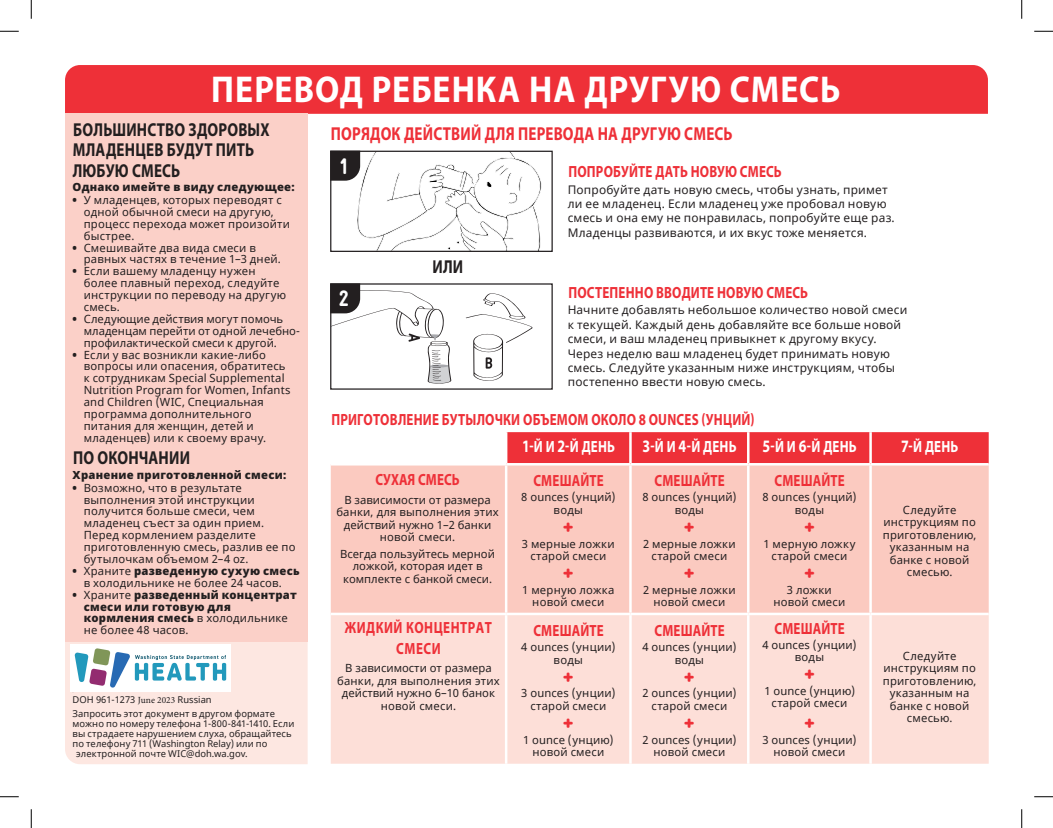
<style>
.page{position:relative;width:1053px;height:828px;background:#fff}
.page>*{position:absolute;margin:0;border:0;box-sizing:border-box;transform-origin:0 0}
.t1{font:700 37.5px "Myriad Pro";letter-spacing:.03em;color:#fff;scale:.9 1}
.t2{font:900 23.75px "Gravur Condensed Pro";color:#ee3038}
.t3{font:900 22.5px "Gravur Condensed Pro";color:#fff}
.t4{font:700 18.75px/20px "Myriad Pro";letter-spacing:.015em;color:#231f20;scale:.8 1}
.t5{font:700 18.75px "Myriad Pro";letter-spacing:.015em;color:#ee3038;scale:.8 1}
.t6{font:700 16.25px/26.9px "Myriad Pro";letter-spacing:.015em;color:#ee3038;scale:.8 1}
.t7{font:700 16.25px "Myriad Pro";letter-spacing:.02em;color:#fff;scale:.8 1}
.t8{font:700 16.25px/20.2px "Myriad Pro";letter-spacing:.04em;color:#ee3038;text-align:center;scale:.8 1}
.t9{font:11.88px/14.4px "Noto Sans";letter-spacing:.015em;color:#231f20}
.t10{font:11.25px/12.5px "Noto Sans";letter-spacing:.015em;color:#231f20;text-align:center}
.t11{font:900 11.25px/11.9px "Noto Sans";letter-spacing:.025em;color:#231f20}
.t12{font:9.38px/13.8px "Noto Sans";letter-spacing:.005em;color:#231f20}
.s1{font-weight:900}
.s2{font-weight:400}
.s3{font-family:"Minion Pro"}
.s4{font-size:17.5px;color:#fff}
.s5{color:#fff}
.s6{font-size:17.5px}
</style>
<div class="page">
<div style="left:507px;top:432px;width:481px;height:31px;background:#ee3038"></div>
<div style="left:331px;top:465px;width:657px;height:147px;background:#fbcac0"></div>
<div style="left:331px;top:615px;width:657px;height:148px;background:#fddfd8"></div>
<hr style="left:629px;top:432px;width:2px;height:31px;background:#fff">
<hr style="left:747px;top:432px;width:2px;height:31px;background:#fff">
<hr style="left:869px;top:432px;width:2px;height:31px;background:#fff">
<hr style="left:505px;top:465px;width:2px;height:147px;background:#fff">
<hr style="left:629px;top:465px;width:2px;height:147px;background:#fff">
<hr style="left:747px;top:465px;width:2px;height:147px;background:#fff">
<hr style="left:869px;top:465px;width:2px;height:147px;background:#fff">
<hr style="left:505px;top:615px;width:2px;height:148px;background:#fff">
<hr style="left:629px;top:615px;width:2px;height:148px;background:#fff">
<hr style="left:747px;top:615px;width:2px;height:148px;background:#fff">
<hr style="left:869px;top:615px;width:2px;height:148px;background:#fff">
<div style="left:65px;top:642px;width:243px;height:122px;background:#fde7e1"></div>
<div style="left:65px;top:65px;width:923px;height:49px;background:#ee3038"></div>
<svg style="left:330px;top:151px;width:222px;height:100px"></svg>
<div style="left:65px;top:114px;width:243px;height:528px;background:#fbd0c8"></div>
<svg style="left:465px;top:293px;width:67px;height:88px"></svg>
<svg style="left:330px;top:283px;width:121px;height:100px"></svg>
<svg style="left:0;top:30px;width:19px;height:2px"></svg>
<svg style="left:1034px;top:30px;width:18px;height:2px"></svg>
<svg style="left:0;top:796px;width:19px;height:1px"></svg>
<svg style="left:1034px;top:796px;width:18px;height:1px"></svg>
<svg style="left:30px;top:0;width:2px;height:19px"></svg>
<svg style="left:30px;top:809px;width:2px;height:19px"></svg>
<svg style="left:1021px;top:0;width:1px;height:19px"></svg>
<svg style="left:1021px;top:809px;width:1px;height:19px"></svg>
<img style="left:70px;top:644px;width:160px;height:48px">
<h1 class="t1" style="left:211px;top:65px;width:700px">ПЕРЕВОД РЕБЕНКА НА ДРУГУЮ СМЕСЬ</h1>
<h3 class="t4" style="left:73px;top:119px;width:248px">БОЛЬШИНСТВО ЗДОРОВЫХ<br>МЛАДЕНЦЕВ БУДУТ ПИТЬ<br>ЛЮБУЮ СМЕСЬ</h3>
<p class="t11" style="left:72px;top:181px;width:224px">Однако имейте в виду следующее:</p>
<p class="t10" style="left:84px;top:194px;width:208px;line-height:11.9px;text-align:left;text-indent:-11px"><span class="s1">•</span> У младенцев, которых переводят с одной обычной смеси на другую, процесс перехода может произойти быстрее.</p>
<p class="t10" style="left:84px;top:242px;width:199px;line-height:11.9px;text-align:left;text-indent:-11px"><span class="s1">•</span> Смешивайте два вида смеси в равных частях в течение 1–3 дней.</p>
<p class="t10" style="left:84px;top:266px;width:204px;line-height:11.9px;text-align:left;text-indent:-11px"><span class="s1">•</span> Если вашему младенцу нужен более плавный переход, следуйте инструкции по переводу на другую смесь.</p>
<p class="t10" style="left:84px;top:313px;width:218px;line-height:11.9px;text-align:left;text-indent:-11px"><span class="s1">•</span> Следующие действия могут помочь младенцам перейти от одной лечебно&shy;профилактической смеси к другой.</p>
<p class="t10" style="left:84px;top:349px;width:208px;line-height:11.9px;text-align:left;text-indent:-11px"><span class="s1">•</span> Если у вас возникли какие-либо вопросы или опасения, обратитесь к сотрудникам Special Supplemental<br>Nutrition Program for Women, Infants and Children (WIC, Специальная программа дополнительного питания для женщин, детей и младенцев) или к своему врачу.</p>
<h3 class="t4" style="left:73px;top:447px;width:147px">ПО ОКОНЧАНИИ</h3>
<p class="t11" style="left:72px;top:468px;width:215px">Хранение приготовленной смеси:</p>
<p class="t10" style="left:84px;top:482px;width:213px;line-height:11.9px;text-align:left;text-indent:-11px"><span class="s1">•</span> Возможно, что в результате выполнения этой инструкции получится больше смеси, чем младенец съест за один прием.<br>Перед кормлением разделите приготовленную смесь, разлив ее по бутылочкам объемом 2–4 oz.</p>
<p class="t10" style="left:72px;top:565px;width:229px;line-height:11.9px"><span class="s1">•</span> Храните <span class="s1">разведенную сухую смесь </span>в холодильнике не более 24 часов.</p>
<p class="t11" style="left:84px;top:588px;width:215px;text-indent:-11px">• <span class="s2">Храните</span> разведенный концентрат смеси или готовую для кормления смесь <span class="s2">в холодильнике не более 48 часов.</span></p>
<p class="t12" style="left:72px;top:693px;width:204px">DOH 961-1273 <span class="s3">June 2023</span> Russian<br>Запросить этот документ в другом формате</p>
<p class="t12" style="left:72px;top:716px;width:223px">можно по номеру телефона 1-800-841-1410. Если</p>
<p class="t12" style="left:72px;top:726px;width:221px">вы страдаете нарушением слуха, обращайтесь</p>
<p class="t12" style="left:72px;top:736px;width:196px">по телефону 711 (Washington Relay) или по</p>
<p class="t12" style="left:76px;top:746px;width:173px">электронной почте WIC@doh.wa.gov.</p>
<h3 class="t5" style="left:331px;top:122px;width:503px">ПОРЯДОК ДЕЙСТВИЙ ДЛЯ ПЕРЕВОДА НА ДРУГУЮ СМЕСЬ</h3>
<h3 class="t3" style="left:339px;top:153px;width:11px">1</h3>
<h3 class="t6" style="left:568px;top:157px;width:268px">ПОПРОБУЙТЕ ДАТЬ НОВУЮ СМЕСЬ</h3>
<p class="t9" style="left:568px;top:182px;width:328px">Попробуйте дать новую смесь, чтобы узнать, примет ли ее младенец. Если младенец уже пробовал новую смесь и она ему не понравилась, попробуйте еще раз.<br>Младенцы развиваются, и их вкус тоже меняется.</p>
<h3 class="t4" style="left:432px;top:256px;width:40px">ИЛИ</h3>
<h3 class="t3" style="left:339px;top:286px;width:12px">2</h3>
<h3 class="t6" style="left:568px;top:278px;width:301px">ПОСТЕПЕННО ВВОДИТЕ НОВУЮ СМЕСЬ</h3>
<p class="t9" style="left:568px;top:303px;width:341px">Начните добавлять небольшое количество новой смеси к текущей. Каждый день добавляйте все больше новой смеси, и ваш младенец привыкнет к другому вкусу.<br>Через неделю ваш младенец будет принимать новую смесь. Следуйте указанным ниже инструкциям, чтобы постепенно ввести новую смесь.</p>
<h3 class="t6" style="left:522px;top:405px;width:292px;text-indent:-190px">ПРИГОТОВЛЕНИЕ БУТЫЛОЧКИ ОБЪЕМОМ ОКОЛО 8 OUNCES (УНЦИЙ)<br><span class="s4">1</span><span class="s5">-Й И</span> <span class="s4">2</span><span class="s5">-Й ДЕНЬ</span></h3>
<h3 class="t7" style="left:642px;top:435px;width:119px"><span class="s6">3</span>-Й И <span class="s6">4</span>-Й ДЕНЬ</h3>
<h3 class="t7" style="left:762px;top:435px;width:119px"><span class="s6">5</span>-Й И <span class="s6">6</span>-Й ДЕНЬ</h3>
<h3 class="t7" style="left:901px;top:435px;width:73px"><span class="s6">7</span>-Й ДЕНЬ</h3>
<h3 class="t6" style="left:375px;top:466px;width:107px">СУХАЯ СМЕСЬ</h3>
<p class="t10" style="left:336px;top:494px;width:164px">В зависимости от размера банки, для выполнения этих действий нужно 1–2 банки новой смеси.</p>
<p class="t10" style="left:340px;top:547px;width:156px">Всегда пользуйтесь мерной ложкой, которая идет в комплекте с банкой смеси.</p>
<h3 class="t8" style="left:345px;top:617px;width:185px">ЖИДКИЙ КОНЦЕНТРАТ<br>СМЕСИ</h3>
<p class="t10" style="left:337px;top:662px;width:164px">В зависимости от размера банки, для выполнения этих действий нужно 6–10 банок новой смеси.</p>
<h3 class="t6" style="left:533px;top:467px;width:89px">СМЕШАЙТЕ</h3>
<p class="t10" style="left:521px;top:491px;width:95px">8 ounces (унций) воды</p>
<h2 class="t2" style="left:563px;top:513px;width:12px">+</h2>
<p class="t10" style="left:522px;top:537px;width:94px">3 мерные ложки старой смеси</p>
<h2 class="t2" style="left:563px;top:560px;width:12px">+</h2>
<p class="t10" style="left:522px;top:584px;width:94px">1 мерную ложка новой смеси</p>
<h3 class="t6" style="left:533px;top:616px;width:89px">СМЕШАЙТЕ</h3>
<p class="t10" style="left:521px;top:641px;width:96px">4 ounces (унции) воды</p>
<h2 class="t2" style="left:563px;top:663px;width:12px">+</h2>
<p class="t10" style="left:521px;top:687px;width:96px">3 ounces (унции) старой смеси</p>
<h2 class="t2" style="left:563px;top:709px;width:12px">+</h2>
<p class="t10" style="left:523px;top:733px;width:92px">1 ounce (унцию) новой смеси</p>
<h3 class="t6" style="left:654px;top:467px;width:89px">СМЕШАЙТЕ</h3>
<p class="t10" style="left:642px;top:491px;width:95px">8 ounces (унций) воды</p>
<h2 class="t2" style="left:684px;top:513px;width:12px">+</h2>
<p class="t10" style="left:643px;top:537px;width:94px">2 мерные ложки старой смеси</p>
<h2 class="t2" style="left:684px;top:560px;width:12px">+</h2>
<p class="t10" style="left:643px;top:584px;width:94px">2 мерные ложки новой смеси</p>
<h3 class="t6" style="left:654px;top:616px;width:89px">СМЕШАЙТЕ</h3>
<p class="t10" style="left:642px;top:641px;width:96px">4 ounces (унции) воды</p>
<h2 class="t2" style="left:684px;top:663px;width:12px">+</h2>
<p class="t10" style="left:642px;top:687px;width:96px">2 ounces (унции) старой смеси</p>
<h2 class="t2" style="left:684px;top:709px;width:12px">+</h2>
<p class="t10" style="left:642px;top:733px;width:96px">2 ounces (унции) новой смеси</p>
<h3 class="t6" style="left:774px;top:467px;width:89px">СМЕШАЙТЕ</h3>
<p class="t10" style="left:762px;top:491px;width:95px">8 ounces (унций) воды</p>
<h2 class="t2" style="left:804px;top:513px;width:12px">+</h2>
<p class="t10" style="left:763px;top:537px;width:93px">1 мерную ложку старой смеси</p>
<h2 class="t2" style="left:804px;top:560px;width:12px">+</h2>
<p class="t10" style="left:773px;top:584px;width:73px">3 ложки новой смеси</p>
<h3 class="t6" style="left:774px;top:614px;width:89px">СМЕШАЙТЕ</h3>
<p class="t10" style="left:762px;top:638px;width:96px">4 ounces (унции) воды</p>
<h2 class="t2" style="left:804px;top:661px;width:12px">+</h2>
<p class="t10" style="left:764px;top:685px;width:92px">1 ounce (унцию) старой смеси</p>
<h2 class="t2" style="left:804px;top:709px;width:12px">+</h2>
<p class="t10" style="left:762px;top:733px;width:96px">3 ounces (унции) новой смеси</p>
<p class="t10" style="left:882px;top:504px;width:95px">Следуйте инструкциям по приготовлению, указанным на банке с новой смесью.</p>
<p class="t10" style="left:882px;top:649px;width:95px">Следуйте инструкциям по приготовлению, указанным на банке с новой смесью.</p>
</div>
